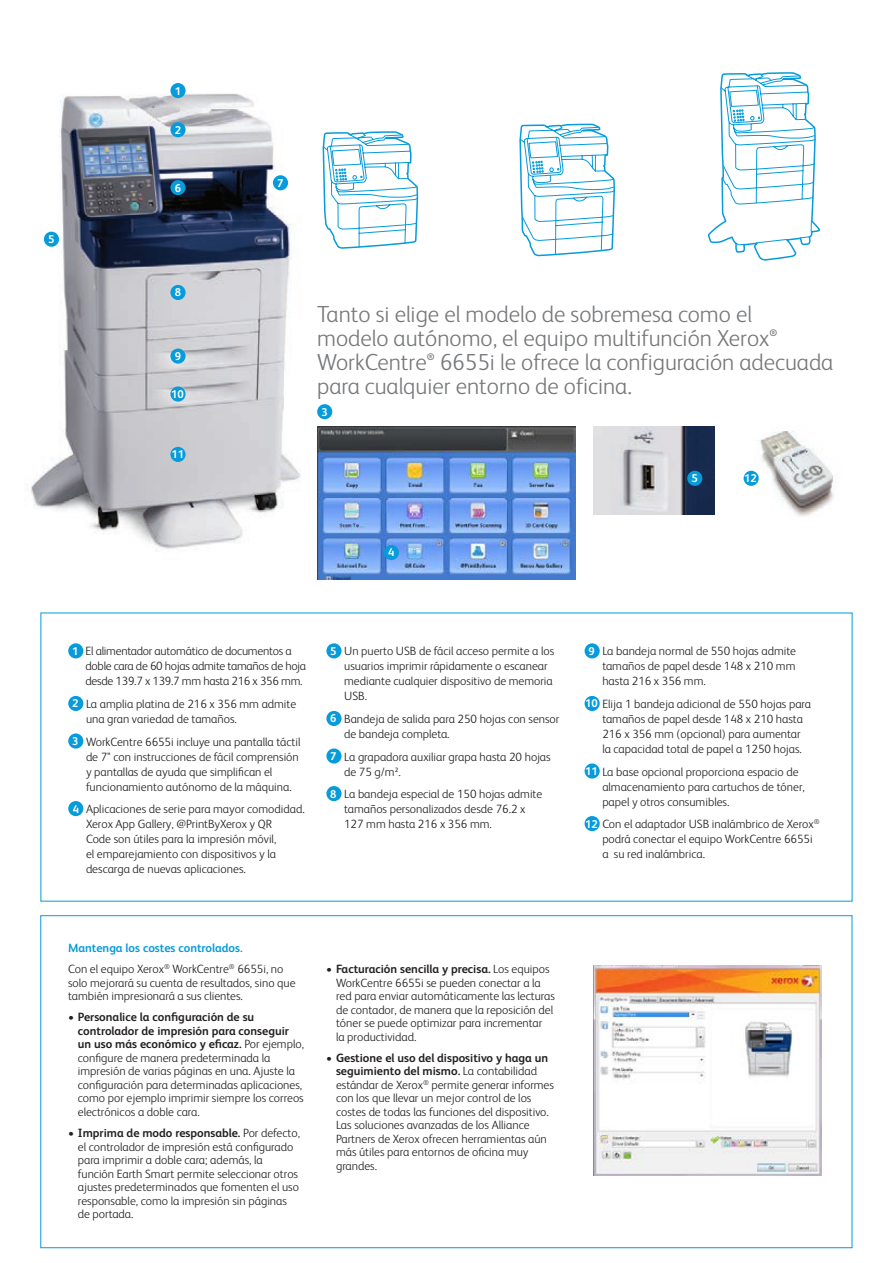
<style>
.page{position:relative;width:893px;height:1263px;background:#fff}
.page>*{position:absolute;margin:0;border:0;box-sizing:border-box;transform-origin:0 0}
.t1{font:300 23.25px/24px "Xerox Sans";color:#76787b}
.t2{font:300 12px/13.5px "Xerox Sans";color:#231f20}
.t3{font:300 12px/15px "Xerox Sans";letter-spacing:-.02em;color:#231f20}
.t4{font:700 11.25px "Xerox Sans";color:#fff}
.t5{font:700 9.45px "Xerox Sans";color:#76787b}
.s1{font-weight:700;font-size:11.25px;color:#fff}
.s2{font-weight:700;color:#069bda}
.s3{font-weight:700}
</style>
<div class="page">
<div style="left:68px;top:643px;width:15px;height:15px;background:#069bda;border-radius:50%"></div>
<div style="left:68px;top:696px;width:15px;height:15px;background:#069bda;border-radius:50%"></div>
<div style="left:68px;top:733px;width:15px;height:15px;background:#069bda;border-radius:50%"></div>
<div style="left:68px;top:801px;width:15px;height:15px;background:#069bda;border-radius:50%"></div>
<div style="left:326px;top:643px;width:16px;height:15px;background:#069bda;border-radius:50%"></div>
<div style="left:326px;top:711px;width:16px;height:15px;background:#069bda;border-radius:50%"></div>
<div style="left:326px;top:748px;width:16px;height:15px;background:#069bda;border-radius:50%"></div>
<div style="left:326px;top:786px;width:16px;height:15px;background:#069bda;border-radius:50%"></div>
<div style="left:585px;top:643px;width:15px;height:15px;background:#069bda;border-radius:50%"></div>
<div style="left:585px;top:696px;width:15px;height:15px;background:#069bda;border-radius:50%"></div>
<div style="left:585px;top:763px;width:15px;height:15px;background:#069bda;border-radius:50%"></div>
<div style="left:585px;top:816px;width:15px;height:15px;background:#069bda;border-radius:50%"></div>
<img style="left:30px;top:93px;width:271px;height:459px">
<div style="left:170px;top:83px;width:16px;height:15px;background:#069bda;border-radius:50%"></div>
<div style="left:170px;top:122px;width:16px;height:15px;background:#069bda;border-radius:50%"></div>
<div style="left:170px;top:180px;width:16px;height:15px;background:#069bda;border-radius:50%"></div>
<div style="left:44px;top:232px;width:15px;height:15px;background:#069bda;border-radius:50%"></div>
<div style="left:273px;top:175px;width:15px;height:15px;background:#069bda;border-radius:50%"></div>
<div style="left:170px;top:285px;width:16px;height:15px;background:#069bda;border-radius:50%"></div>
<div style="left:170px;top:349px;width:16px;height:15px;background:#069bda;border-radius:50%"></div>
<svg style="left:170px;top:386px;width:16px;height:16px"></svg>
<div style="left:170px;top:447px;width:16px;height:15px;background:#069bda;border-radius:50%"></div>
<svg style="left:322px;top:131px;width:97px;height:289px"></svg>
<svg style="left:519px;top:123px;width:96px;height:134px"></svg>
<svg style="left:707px;top:72px;width:113px;height:189px"></svg>
<img style="left:594px;top:427px;width:120px;height:87px">
<div style="left:687px;top:471px;width:15px;height:15px;background:#069bda;border-radius:50%"></div>
<img style="left:743px;top:431px;width:95px;height:86px">
<div style="left:744px;top:471px;width:15px;height:15px;background:#069bda;border-radius:50%"></div>
<img style="left:317px;top:427px;width:259px;height:153px">
<div style="left:317px;top:404px;width:15px;height:15px;background:#069bda;border-radius:50%"></div>
<div style="left:384px;top:545px;width:15px;height:15px;background:#069bda;border-radius:50%"></div>
<img style="left:594px;top:965px;width:228px;height:211px">
<p class="t4" style="left:48px;top:232px;width:8px">5</p>
<p class="t4" style="left:175px;top:83px;width:8px">1</p>
<p class="t4" style="left:175px;top:122px;width:8px">2</p>
<p class="t4" style="left:175px;top:180px;width:8px">6</p>
<p class="t4" style="left:175px;top:285px;width:8px">8</p>
<p class="t4" style="left:175px;top:348px;width:8px">9</p>
<p class="t4" style="left:171px;top:386px;width:14px">10</p>
<p class="t4" style="left:172px;top:447px;width:14px">11</p>
<p class="t4" style="left:277px;top:175px;width:8px">7</p>
<h1 class="t1" style="left:317px;top:301px;width:454px">Tanto si elige el modelo de sobremesa como el modelo autónomo, el equipo multifunción Xerox</h1>
<p class="t5" style="left:769px;top:326px;width:9px">®</p>
<h1 class="t1" style="left:317px;top:349px;width:518px;text-indent:123px">6655i le ofrece la configuración adecuada para cualquier entorno de oficina.</h1>
<h1 class="t1" style="left:317px;top:349px;width:111px">WorkCentre</h1>
<p class="t5" style="left:427px;top:350px;width:9px">®</p>
<p class="t4" style="left:322px;top:404px;width:8px">3</p>
<p class="t4" style="left:388px;top:545px;width:8px">4</p>
<p class="t4" style="left:692px;top:471px;width:8px">5</p>
<p class="t4" style="left:744px;top:471px;width:14px">12</p>
<p class="t3" style="left:86px;top:643px;width:222px;text-indent:-13px"><span class="s1">1</span> El alimentador automático de documentos a doble cara de 60 hojas admite tamaños de hoja desde 139.7 x 139.7 mm hasta 216 x 356 mm.</p>
<p class="t2" style="left:86px;top:696px;width:212px;line-height:15px;text-indent:-14px"><span class="s1">2</span> La amplia platina de 216 x 356 mm admite una gran variedad de tamaños.</p>
<p class="t2" style="left:86px;top:733px;width:216px;line-height:15px;text-indent:-14px"><span class="s1">3</span> WorkCentre 6655i incluye una pantalla táctil de 7" con instrucciones de fácil comprensión y pantallas de ayuda que simplifican el funcionamiento autónomo de la máquina.</p>
<p class="t2" style="left:86px;top:801px;width:220px;line-height:15px;text-indent:-13px"><span class="s1">4</span> Aplicaciones de serie para mayor comodidad.<br>Xerox App Gallery, @PrintByXerox y QR<br>Code son útiles para la impresión móvil,<br>el emparejamiento con dispositivos y la descarga de nuevas aplicaciones.</p>
<p class="t2" style="left:344px;top:643px;width:211px;line-height:15px;text-indent:-14px"><span class="s1">5</span> Un puerto USB de fácil acceso permite a los usuarios imprimir rápidamente o escanear mediante cualquier dispositivo de memoria USB.</p>
<p class="t2" style="left:344px;top:711px;width:217px;line-height:15px;text-indent:-14px"><span class="s1">6</span> Bandeja de salida para 250 hojas con sensor de bandeja completa.</p>
<p class="t2" style="left:344px;top:748px;width:208px;line-height:15px;text-indent:-14px"><span class="s1">7</span> La grapadora auxiliar grapa hasta 20 hojas de 75 g/m².</p>
<p class="t2" style="left:344px;top:786px;width:200px;line-height:15px;text-indent:-14px"><span class="s1">8</span> La bandeja especial de 150 hojas admite tamaños personalizados desde 76.2 x<br>127 mm hasta 216 x 356 mm.</p>
<p class="t2" style="left:602px;top:643px;width:195px;line-height:15px;text-align:justify;text-indent:-14px"><span class="s1">9</span> La bandeja normal de 550 hojas admite tamaños de papel desde 148 x 210 mm hasta 216 x 356 mm.</p>
<p class="t2" style="left:602px;top:696px;width:210px;line-height:15px;text-indent:-17px"><span class="s1">10</span> Elija 1 bandeja adicional de 550 hojas para tamaños de papel desde 148 x 210 hasta 216 x 356 mm (opcional) para aumentar la capacidad total de papel a 1250 hojas.</p>
<p class="t2" style="left:602px;top:763px;width:204px;line-height:15px;text-indent:-17px"><span class="s1">11</span> La base opcional proporciona espacio de almacenamiento para cartuchos de tóner, papel y otros consumibles.</p>
<p class="t2" style="left:602px;top:816px;width:219px;line-height:15px;text-indent:-17px"><span class="s1">12</span> Con el adaptador USB inalámbrico de Xerox<sup>® </sup>podrá conectar el equipo WorkCentre 6655i a su red inalámbrica.</p>
<p class="t2" style="left:68px;top:937px;width:217px;line-height:21px"><span class="s2">Mantenga los costes controlados.<br></span>Con el equipo Xerox<sup>®</sup> WorkCentre<sup>®</sup> 6655i, no</p>
<p class="t2" style="left:68px;top:975px;width:229px">solo mejorará su cuenta de resultados, sino que también impresionará a sus clientes.</p>
<p class="t2" style="left:78px;top:1010px;width:228px;text-indent:-10px">• <span class="s3">Personalice la configuración de su controlador de impresión para conseguir un uso más económico y eficaz.</span> Por ejemplo, configure de manera predeterminada la impresión de varias páginas en una. Ajuste la configuración para determinadas aplicaciones, como por ejemplo imprimir siempre los correos electrónicos a doble cara.</p>
<p class="t2" style="left:78px;top:1125px;width:224px;text-indent:-10px">• <span class="s3">Imprima de modo responsable.</span> Por defecto, el controlador de impresión está configurado para imprimir a doble cara; además, la función Earth Smart permite seleccionar otros ajustes predeterminados que fomenten el uso responsable, como la impresión sin páginas de portada.</p>
<p class="t2" style="left:336px;top:962px;width:220px;text-indent:-10px">• <span class="s3">Facturación sencilla y precisa.</span> Los equipos WorkCentre 6655i se pueden conectar a la red para enviar automáticamente las lecturas de contador, de manera que la reposición del tóner se puede optimizar para incrementar<br>la productividad.</p>
<p class="t2" style="left:336px;top:1050px;width:219px;text-indent:-10px">• <span class="s3">Gestione el uso del dispositivo y haga un seguimiento del mismo.</span> La contabilidad estándar de Xerox<sup>®</sup> permite generar informes con los que llevar un mejor control de los costes de todas las funciones del dispositivo.<br>Las soluciones avanzadas de los Alliance Partners de Xerox ofrecen herramientas aún más útiles para entornos de oficina muy grandes.</p>
</div>
